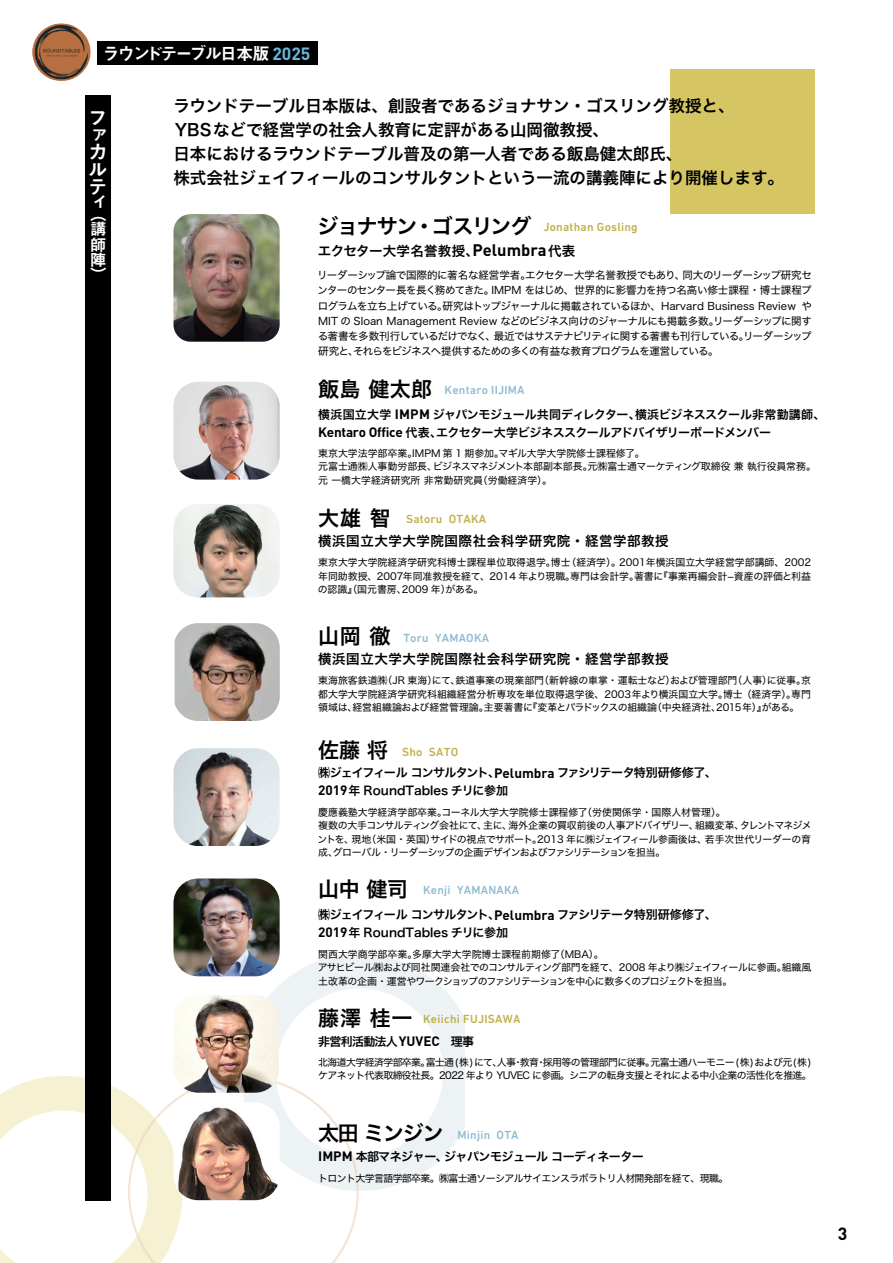
<style>
.page{position:relative;width:893px;height:1263px;background:#fff}
.page>*{position:absolute;margin:0;border:0;box-sizing:border-box;transform-origin:0 0}
.t1{font:21px "Hiragino Sans W6";letter-spacing:-.04em;color:#000}
.t2{font:21px "Hiragino Sans W6";letter-spacing:-.06em;color:#000}
.t3{font:19.35px/17.4px "Midashi Go Pro MB31";color:#fff;text-align:justify}
.t4{font:700 17.55px "DINOT";color:#000}
.t5{font:17.25px "Midashi Go Pro MB31";letter-spacing:-.12em;color:#fff}
.t6{font:16.5px/24px "Hiragino Sans W6";color:#000}
.t7{font:16.35px/15.5px "Midashi Go Pro MB31";color:#fff;text-align:justify}
.t8{font:13.5px "Hiragino Sans W6";letter-spacing:.04em;color:#000}
.t9{font:13.5px "Hiragino Sans W6";letter-spacing:.02em;color:#000}
.t10{font:12px/17.7px "Hiragino Sans W6";letter-spacing:-.04em;color:#000}
.t11{font:500 12px "DIN Next LT Pro";letter-spacing:.02em;color:#c1af47}
.t12{font:500 12px "DIN Next LT Pro";letter-spacing:.02em;color:#8fbbd1}
.t13{font:12px "Hiragino Sans W6";letter-spacing:-.06em;color:#000}
.t14{font:10.5px/15.1px "Hiragino Sans W4";letter-spacing:-.065em;color:#000;text-align:justify}
.t15{font:9.9px/13.5px "Hiragino Sans W4";letter-spacing:-.045em;color:#000}
.t16{font:9.9px/13.5px "Hiragino Sans W4";color:#000}
.s1{font-family:"DINOT";font-weight:700;font-size:17.55px;color:#6bb5db}
.s2{font-family:"DINOT";font-weight:700;font-size:16.5px}
.s3{font-family:"DINOT";font-weight:700;font-size:13.5px}
</style>
<div class="page">
<svg style="left:199px;top:954px;width:265px;height:236px"></svg>
<svg style="left:0;top:1076px;width:115px;height:187px"></svg>
<svg style="left:115px;top:1063px;width:257px;height:200px"></svg>
<div style="left:671px;top:69px;width:144px;height:144px;background:#d6c663"></div>
<div style="left:85px;top:95px;width:26px;height:1105px;background:#000"></div>
<img style="left:173px;top:382px;width:107px;height:98px">
<img style="left:173px;top:214px;width:107px;height:128px">
<img style="left:173px;top:504px;width:107px;height:93px">
<img style="left:175px;top:623px;width:105px;height:98px">
<img style="left:173px;top:748px;width:107px;height:98px">
<img style="left:173px;top:878px;width:107px;height:98px">
<img style="left:174px;top:995px;width:105px;height:98px">
<img style="left:173px;top:1102px;width:107px;height:98px">
<div style="left:97px;top:42px;width:221px;height:23px;background:#000"></div>
<img style="left:32px;top:23px;width:76px;height:58px">
<h3 class="t5" style="left:103px;top:40px;width:209px">ラウンドテーブル日本版 <span class="s1">2025</span></h3>
<h2 class="t3" style="left:88px;top:106px;width:20px">ファカルテ</h2>
<h2 class="t3" style="left:88px;top:190px;width:18px">ィ</h2>
<h3 class="t7" style="left:90px;top:204px;width:18px">（講師陣）</h3>
<h3 class="t6" style="left:173px;top:93px;width:612px">ラウンドテーブル日本版は、創設者であるジョナサン・ゴスリング教授と、<br>YBSなどで経営学の社会人教育に定評がある山岡徹教授、<br>日本におけるラウンドテーブル普及の第一人者である飯島健太郎氏、<br>株式会社ジェイフィールのコンサルタントという一流の講義陣により開催します。</h3>
<h1 class="t2" style="left:317px;top:207px;width:215px">ジョナサン・ゴスリング</h1>
<h3 class="t9" style="left:318px;top:238px;width:259px">エクセター大学名誉教授、<span class="s2">Pelumbra</span>代表</h3>
<p class="t11" style="left:543px;top:220px;width:96px">Jonathan Gosling</p>
<p class="t14" style="left:317px;top:267px;width:496px">リーダーシップ論で国際的に著名な経営学者。エクセター大学名誉教授でもあり、同大のリーダーシップ研究センターのセンター長を長く務めてきた。IMPM をはじめ、世界的に影響力を持つ名高い修士課程・博士課程プログラムを立ち上げている。研究はトップジャーナルに掲載されているほか、Harvard Business Review やMIT の Sloan Management Review などのビジネス向けのジャーナルにも掲載多数。リーダーシップに関する著書を多数刊行しているだけでなく、最近ではサステナビリティに関する著書も刊行している。リーダーシップ研究と、それらをビジネスへ提供するための多くの有益な教育プログラムを運営している。</p>
<h1 class="t1" style="left:318px;top:370px;width:116px">飯島 健太郎</h1>
<p class="t10" style="left:318px;top:405px;width:509px">横浜国立大学 <span class="s3">IMPM</span> ジャパンモジュール共同ディレクター、横浜ビジネススクール非常勤講師、<br><span class="s3">Kentaro Office</span> 代表、エクセター大学ビジネススクールアドバイザリーボードメンバー</p>
<p class="t12" style="left:445px;top:383px;width:82px">Kentaro IIJIMA</p>
<p class="t16" style="left:318px;top:446px;width:499px">東京大学法学部卒業。IMPM 第 1 期参加。マギル大学大学院修士課程修了。<br>元富士通㈱人事勤労部長、ビジネスマネジメント本部副本部長。元㈱富士通マーケティング取締役 兼 執行役員常務。元 一橋大学経済研究所 非常勤研究員（労働経済学）。</p>
<h1 class="t1" style="left:318px;top:499px;width:74px">大雄 智</h1>
<h3 class="t8" style="left:318px;top:529px;width:352px">横浜国立大学大学院国際社会科学研究院・経営学部教授</h3>
<p class="t11" style="left:406px;top:512px;width:82px">Satoru OTAKA</p>
<p class="t15" style="left:318px;top:555px;width:495px;text-align:justify">東京大学大学院経済学研究科博士課程単位取得退学。博士（経済学）。2001年横浜国立大学経営学部講師、2002年同助教授、2007年同准教授を経て、2014 年より現職。専門は会計学。著書に『事業再編会計-資産の評価と利益の認識』（国元書房、2009 年）がある。</p>
<h1 class="t1" style="left:318px;top:617px;width:74px">山岡 徹</h1>
<h3 class="t8" style="left:318px;top:647px;width:352px">横浜国立大学大学院国際社会科学研究院・経営学部教授</h3>
<p class="t12" style="left:403px;top:631px;width:87px">Toru YAMAOKA</p>
<p class="t15" style="left:318px;top:673px;width:494px;text-align:justify">東海旅客鉄道㈱（JR 東海）にて、鉄道事業の現業部門（新幹線の車掌・運転士など）および管理部門（人事）に従事。京都大学大学院経済学研究科組織経営分析専攻を単位取得退学後、2003年より横浜国立大学。博士（経済学）。専門領域は、経営組織論および経営管理論。主要著書に『変革とパラドックスの組織論（中央経済社、2015年）』がある。</p>
<h1 class="t1" style="left:318px;top:731px;width:71px">佐藤 将</h1>
<p class="t10" style="left:318px;top:763px;width:400px">㈱ジェイフィール コンサルタント、<span class="s3">Pelumbra</span> ファシリテータ特別研修修了、<br><span class="s3">2019</span>年 RoundTables チリに参加</p>
<p class="t11" style="left:402px;top:745px;width:58px">Sho SATO</p>
<p class="t15" style="left:318px;top:804px;width:496px">慶應義塾大学経済学部卒業。コーネル大学大学院修士課程修了（労使関係学・国際人材管理）。<br>複数の大手コンサルティング会社にて、主に、海外企業の買収前後の人事アドバイザリー、組織変革、タレントマネジメントを、現地（米国・英国）サイドの視点でサポート。2013 年に㈱ジェイフィール参画後は、若手次世代リーダーの育成、グローバル・リーダーシップの企画デザインおよびファシリテーションを担当。</p>
<h1 class="t1" style="left:318px;top:870px;width:91px">山中 健司</h1>
<p class="t10" style="left:318px;top:906px;width:400px">㈱ジェイフィール コンサルタント、<span class="s3">Pelumbra</span> ファシリテータ特別研修修了、<br><span class="s3">2019</span>年 RoundTables チリに参加</p>
<p class="t12" style="left:423px;top:883px;width:98px">Kenji YAMANAKA</p>
<p class="t15" style="left:318px;top:947px;width:495px">関西大学商学部卒業。多摩大学大学院博士課程前期修了（MBA）。<br>アサヒビール㈱および同社関連会社でのコンサルティング部門を経て、2008 年より㈱ジェイフィールに参画。組織風土改革の企画・運営やワークショップのファシリテーションを中心に数多くのプロジェクトを担当。</p>
<h1 class="t1" style="left:318px;top:999px;width:96px">藤澤 桂一</h1>
<p class="t13" style="left:318px;top:1030px;width:157px">非営利活動法人<span class="s3">YUVEC</span>　理事</p>
<p class="t11" style="left:423px;top:1012px;width:99px">Keiichi FUJISAWA</p>
<p class="t15" style="left:318px;top:1055px;width:495px">北海道大学経済学部卒業。富士通(株)にて、人事・教育・採用等の管理部門に従事。元富士通ハーモニー(株)および元(株)ケアネット代表取締役社長。2022 年より YUVEC に参画。シニアの転身支援とそれによる中小企業の活性化を推進。</p>
<h1 class="t1" style="left:318px;top:1114px;width:127px">太田 ミンジン</h1>
<p class="t10" style="left:318px;top:1147px;width:339px"><span class="s3">IMPM</span> 本部マネジャー、ジャパンモジュール コーディネーター　</p>
<p class="t12" style="left:457px;top:1128px;width:63px">Minjin OTA</p>
<p class="t15" style="left:318px;top:1171px;width:412px">トロント大学言語学部卒業。㈱富士通ソーシアルサイエンスラボラトリ人材開発部を経て、現職。</p>
<h3 class="t4" style="left:838px;top:1222px;width:11px">3</h3>
</div>
